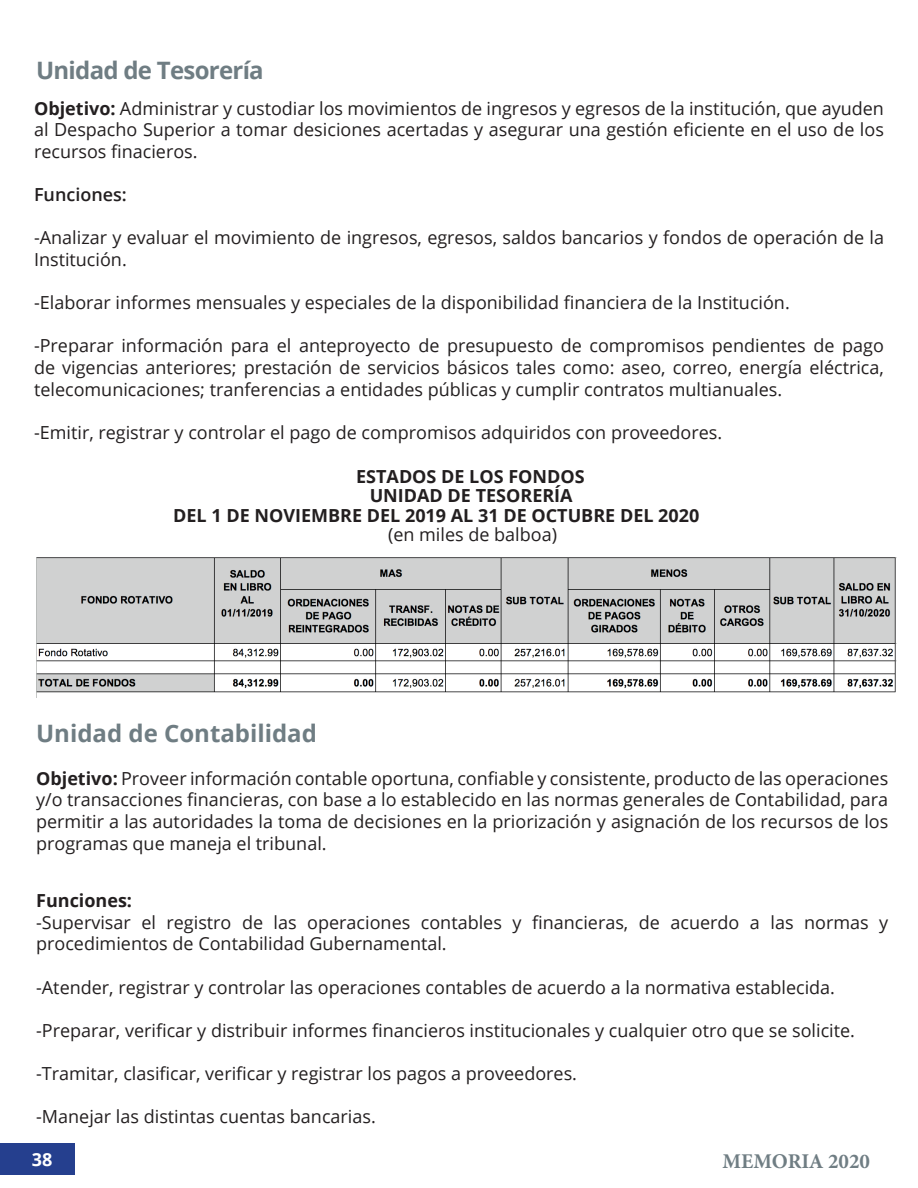
<style>
.page{position:relative;width:918px;height:1188px;background:#fff}
.page>*{position:absolute;margin:0;border:0;box-sizing:border-box;transform-origin:0 0}
.t1{font:700 24px "Open Sans";color:#6f7d83}
.t2{font:700 24px "Open Sans";letter-spacing:-.03em;color:#6f7d83}
.t3{font:700 21px "Minion Pro";color:#6f7d83}
.t4{font:18px/21.6px "Open Sans";color:#231f20;text-align:justify}
.t5{font:700 18px "Open Sans";color:#231f20}
.t6{font:600 18px "Open Sans";color:#231f20}
.t7{font:700 18px "Open Sans";color:#fff}
.s1{font-weight:700}
</style>
<div class="page">
<div style="left:0;top:1143px;width:75px;height:32px;background:#253f8e"></div>
<img style="left:36px;top:557px;width:861px;height:141px">
<h1 class="t2" style="left:36px;top:53px;width:229px">Unidad de Tesorería</h1>
<p class="t4" style="left:34px;top:97px;width:851px"><span class="s1">Objetivo:</span> Administrar y custodiar los movimientos de ingresos y egresos de la institución, que ayuden al Despacho Superior a tomar desiciones acertadas y asegurar una gestión eficiente en el uso de los recursos finacieros.</p>
<p class="t6" style="left:34px;top:182px;width:94px">Funciones:</p>
<p class="t4" style="left:34px;top:227px;width:851px">-Analizar y evaluar el movimiento de ingresos, egresos, saldos bancarios y fondos de operación de la<br>Institución.</p>
<p class="t4" style="left:34px;top:291px;width:757px">-Elaborar informes mensuales y especiales de la disponibilidad financiera de la Institución.</p>
<p class="t4" style="left:34px;top:335px;width:851px">-Preparar información para el anteproyecto de presupuesto de compromisos pendientes de pago de vigencias anteriores; prestación de servicios básicos tales como: aseo, correo, energía eléctrica, telecomunicaciones; tranferencias a entidades públicas y cumplir contratos multianuales.</p>
<p class="t4" style="left:34px;top:421px;width:690px">-Emitir, registrar y controlar el pago de compromisos adquiridos con proveedores.</p>
<p class="t5" style="left:356px;top:464px;width:230px">ESTADOS DE LOS FONDOS</p>
<p class="t5" style="left:370px;top:483px;width:204px">UNIDAD DE TESORERÍA</p>
<p class="t5" style="left:173px;top:503px;width:528px">DEL 1 DE NOVIEMBRE DEL 2019 AL 31 DE OCTUBRE DEL 2020</p>
<p class="t4" style="left:388px;top:523px;width:171px">(en miles de balboa)</p>
<h1 class="t1" style="left:36px;top:716px;width:282px">Unidad de Contabilidad</h1>
<p class="t4" style="left:36px;top:767px;width:854px"><span class="s1">Objetivo:</span> Proveer información contable oportuna, confiable y consistente, producto de las operaciones y/o transacciones financieras, con base a lo establecido en las normas generales de Contabilidad, para permitir a las autoridades la toma de decisiones en la priorización y asignación de los recursos de los programas que maneja el tribunal.</p>
<p class="t5" style="left:36px;top:888px;width:97px">Funciones:</p>
<p class="t4" style="left:36px;top:911px;width:854px">-Supervisar el registro de las operaciones contables y financieras, de acuerdo a las normas y procedimientos de Contabilidad Gubernamental.</p>
<p class="t4" style="left:36px;top:976px;width:800px">-Atender, registrar y controlar las operaciones contables de acuerdo a la normativa establecida.</p>
<p class="t4" style="left:36px;top:1019px;width:820px">-Preparar, verificar y distribuir informes financieros institucionales y cualquier otro que se solicite.</p>
<p class="t4" style="left:36px;top:1062px;width:542px">-Tramitar, clasificar, verificar y registrar los pagos a proveedores.</p>
<p class="t4" style="left:36px;top:1105px;width:341px">-Manejar las distintas cuentas bancarias.</p>
<p class="t7" style="left:32px;top:1146px;width:22px">38</p>
<p class="t3" style="left:723px;top:1147px;width:149px">MEMORIA 2020</p>
</div>
